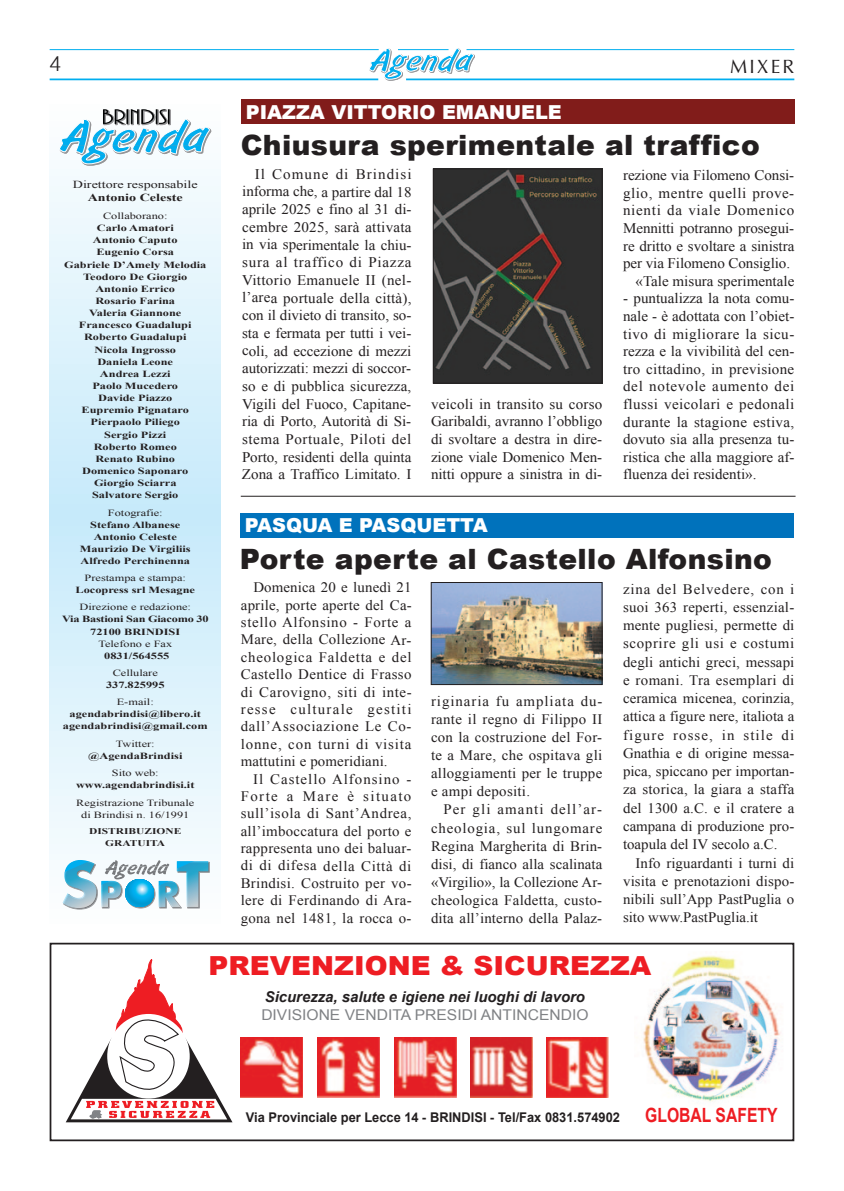
<style>
.page{position:relative;width:844px;height:1191px;background:#fff}
.page>*{position:absolute;margin:0;border:0;box-sizing:border-box;transform-origin:0 0}
.t1{font:900 28px "Arial";letter-spacing:.015em;color:#231f20}
.t2{font:900 26.25px "Arial";color:#ee1d23;scale:1.05 1}
.t3{font:300 21px "Helvetica";color:#231f20}
.t4{font:700 19.6px "Arial";color:#ee1d23;scale:.8 1}
.t5{font:900 19.25px "Arial";color:#fff}
.t6{font:19.25px "Optima";letter-spacing:.11em;color:#231f20}
.t7{font:italic 700 14.88px "Arial";color:#231f20}
.t8{font:14.88px "Arial";color:#808285;scale:1.05 1}
.t9{font:14.7px/17.7px "Times New Roman";letter-spacing:-.005em;color:#231f20;text-align:justify}
.t10{font:14.53px/17.3px "Times New Roman";letter-spacing:.02em;color:#231f20;text-align:justify}
.t11{font:14.35px/18.2px "Times New Roman";letter-spacing:.01em;color:#231f20;text-align:justify}
.t12{font:700 13.47px "Arial";color:#231f20;scale:.96 1}
.t13{font:10.85px "Times New Roman";color:#231f20;scale:1.31 1}
.t14{font:700 10.85px "Times New Roman";color:#231f20;scale:1.31 1}
.t15{font:700 9.45px/12.1px "Times New Roman";color:#231f20;text-align:center;scale:1.31 1}
.t16{font:9.45px/12.1px "Times New Roman";color:#231f20;text-align:center;scale:1.31 1}
.t17{font:700 9.45px/12.1px "Times New Roman";letter-spacing:-.02em;color:#231f20;text-align:center;scale:1.31 1}
.t18{font:700 8.75px/11.4px "Times New Roman";color:#231f20;text-align:center;scale:1.31 1}
</style>
<div class="page">
<svg style="left:50px;top:130px;width:171px;height:780px"></svg>
<hr style="left:406px;top:78px;width:388px;height:2px;background:#00aeef">
<hr style="left:50px;top:78px;width:328px;height:2px;background:#00aeef">
<hr style="left:466px;top:49px;width:328px;height:1px;background:#00aeef">
<hr style="left:50px;top:49px;width:328px;height:1px;background:#00aeef">
<svg style="left:369px;top:48px;width:106px;height:33px"></svg>
<svg style="left:59px;top:109px;width:152px;height:57px"></svg>
<svg style="left:62px;top:860px;width:148px;height:49px"></svg>
<img style="left:435px;top:171px;width:165px;height:210px">
<div style="left:433px;top:169px;width:169px;height:214px;border:1px solid #231f20"></div>
<div style="left:241px;top:99px;width:553px;height:25px;background:#811c1a"></div>
<img style="left:433px;top:584px;width:167px;height:99px">
<div style="left:431px;top:582px;width:171px;height:103px;border:1px solid #231f20"></div>
<div style="left:240px;top:513px;width:553px;height:24px;background:#0072bc"></div>
<div style="left:50px;top:942px;width:744px;height:199px;border:2px solid #231f20"></div>
<img style="left:636px;top:955px;width:145px;height:147px">
<div style="left:205px;top:955px;width:449px;height:27px;background:#fff"></div>
<svg style="left:66px;top:959px;width:166px;height:163px"></svg>
<img style="left:241px;top:1037px;width:61px;height:60px">
<img style="left:317px;top:1037px;width:62px;height:60px">
<img style="left:394px;top:1037px;width:62px;height:60px">
<img style="left:470px;top:1037px;width:62px;height:60px">
<img style="left:546px;top:1037px;width:62px;height:60px">
<hr style="left:241px;top:496px;width:554px;height:1px;background:#231f20">
<h3 class="t3" style="left:50px;top:45px;width:13px">4</h3>
<h3 class="t6" style="left:730px;top:55px;width:66px">MIXER</h3>
<h3 class="t5" style="left:246px;top:98px;width:317px">PIAZZA VITTORIO EMANUELE</h3>
<h1 class="t1" style="left:241px;top:125px;width:520px">Chiusura sperimentale al traffico</h1>
<p class="t9" style="left:242px;top:165px;width:171px;text-indent:13px">Il Comune di Brindisi informa che, a partire dal 18 aprile 2025 e fino al 31 di&shy;cembre 2025, sarà attivata in via sperimentale la chiu&shy;sura al traffico di Piazza Vittorio Emanuele II (nel&shy;l’area portuale della città), con il divieto di transito, so&shy;sta e fermata per tutti i vei&shy;coli, ad eccezione di mezzi autorizzati: mezzi di soccor&shy;so e di pubblica sicurezza, Vigili del Fuoco, Capitane&shy;ria di Porto, Autorità di Si&shy;stema Portuale, Piloti del Porto, residenti della quinta Zona a Traffico Limitato. I</p>
<p class="t9" style="left:623px;top:166px;width:173px;text-align:right">rezione via Filomeno Consi&shy;glio, mentre quelli prove&shy;nienti da viale Domenico<br>Mennitti potranno prosegui&shy;re dritto e svoltare a sinistra per via Filomeno Consiglio. «Tale misura sperimentale</p>
<p class="t13" style="left:73px;top:177px;width:97px">Direttore responsabile</p>
<p class="t14" style="left:88px;top:190px;width:74px">Antonio Celeste</p>
<p class="t16" style="left:103px;top:210px;width:51px">Collaborano:</p>
<p class="t15" style="left:64px;top:222px;width:110px">Carlo Amatori<br>Antonio Caputo<br>Eugenio Corsa<br>Gabriele D’Amely Melodia<br>Teodoro De Giorgio<br>Antonio Errico<br>Rosario Farina<br>Valeria Giannone<br>Francesco Guadalupi<br>Roberto Guadalupi<br>Nicola Ingrosso<br>Daniela Leone<br>Andrea Lezzi<br>Paolo Mucedero<br>Davide Piazzo<br>Eupremio Pignataro<br>Pierpaolo Piliego<br>Sergio Pizzi<br>Roberto Romeo<br>Renato Rubino<br>Domenico Saponaro<br>Giorgio Sciarra<br>Salvatore Sergio</p>
<p class="t16" style="left:108px;top:506px;width:43px">Fotografie:</p>
<p class="t15" style="left:80px;top:518px;width:86px">Stefano Albanese<br>Antonio Celeste<br>Maurizio De Virgiliis<br>Alfredo Perchinenna</p>
<p class="t16" style="left:85px;top:572px;width:79px">Prestampa e stampa:</p>
<p class="t15" style="left:75px;top:584px;width:93px">Locopress srl Mesagne</p>
<p class="t16" style="left:79px;top:601px;width:87px">Direzione e redazione:</p>
<p class="t17" style="left:62px;top:613px;width:113px">Via Bastioni San Giacomo 30<br>72100 BRINDISI</p>
<p class="t16" style="left:98px;top:637px;width:58px">Telefono e Fax</p>
<p class="t15" style="left:104px;top:649px;width:51px">0831/564555</p>
<p class="t16" style="left:113px;top:666px;width:36px">Cellulare</p>
<p class="t15" style="left:106px;top:678px;width:46px">337.825995</p>
<p class="t16" style="left:117px;top:696px;width:30px">E-mail:</p>
<p class="t15" style="left:63px;top:708px;width:112px">agendabrindisi@libero.it agendabrindisi@gmail.com</p>
<p class="t16" style="left:116px;top:737px;width:31px">Twitter:</p>
<p class="t15" style="left:88px;top:749px;width:73px">@AgendaBrindisi</p>
<p class="t16" style="left:112px;top:766px;width:37px">Sito web:</p>
<p class="t15" style="left:76px;top:778px;width:92px">www.agendabrindisi.it</p>
<p class="t16" style="left:76px;top:796px;width:92px">Registrazione Tribunale di Brindisi n. 16/1991</p>
<p class="t18" style="left:89px;top:825px;width:72px">DISTRIBUZIONE<br>GRATUITA</p>
<p class="t9" style="left:623px;top:289px;width:173px">- puntualizza la nota comu&shy;nale - è adottata con l’obiet&shy;tivo di migliorare la sicu&shy;rezza e la vivibilità del cen&shy;tro cittadino, in previsione del notevole aumento dei flussi veicolari e pedonali durante la stagione estiva, dovuto sia alla presenza tu&shy;ristica che alla maggiore af&shy;fluenza dei residenti».</p>
<p class="t9" style="left:431px;top:395px;width:173px">veicoli in transito su corso Garibaldi, avranno l’obbligo di svoltare a destra in dire&shy;zione viale Domenico Men&shy;nitti oppure a sinistra in di-</p>
<h3 class="t5" style="left:245px;top:511px;width:244px">PASQUA E PASQUETTA</h3>
<h1 class="t1" style="left:240px;top:538px;width:533px">Porte aperte al Castello Alfonsino</h1>
<p class="t10" style="left:241px;top:578px;width:172px;text-indent:13px">Domenica 20 e lunedì 21 aprile, porte aperte del Ca&shy;stello Alfonsino - Forte a Mare, della Collezione Ar&shy;cheologica Faldetta e del Castello Dentice di Frasso di Carovigno, siti di inte&shy;resse culturale gestiti dall’Associazione Le Co&shy;lonne, con turni di visita mattutini e pomeridiani.</p>
<p class="t10" style="left:240px;top:770px;width:172px;text-indent:13px">Il Castello Alfonsino - Forte a Mare è situato sull’isola di Sant’Andrea, all’imboccatura del porto e rappresenta uno dei baluar&shy;di di difesa della Città di Brindisi. Costruito per vo&shy;lere di Ferdinando di Ara&shy;gona nel 1481, la rocca o-</p>
<p class="t11" style="left:623px;top:579px;width:173px">zina del Belvedere, con i suoi 363 reperti, essenzial&shy;mente pugliesi, permette di scoprire gli usi e costumi degli antichi greci, messapi e romani. Tra esemplari di ceramica micenea, corinzia, attica a figure nere, italiota a figure rosse, in stile di Gnathia e di origine messa&shy;pica, spiccano per importan&shy;za storica, la giara a staffa del 1300 a.C. e il cratere a campana di produzione pro&shy;toapula del IV secolo a.C.</p>
<p class="t11" style="left:623px;top:853px;width:173px;text-indent:12px">Info riguardanti i turni di visita e prenotazioni dispo&shy;nibili sull’App PastPuglia o sito www.PastPuglia.it</p>
<p class="t11" style="left:431px;top:692px;width:173px">riginaria fu ampliata du&shy;rante il regno di Filippo II con la costruzione del For&shy;te a Mare, che ospitava gli alloggiamenti per le truppe e ampi depositi.</p>
<p class="t11" style="left:431px;top:800px;width:173px;text-indent:12px">Per gli amanti dell’ar&shy;cheologia, sul lungomare Regina Margherita di Brin&shy;disi, di fianco alla scalinata «Virgilio», la Collezione Ar&shy;cheologica Faldetta, custo&shy;dita all’interno della Palaz-</p>
<h2 class="t2" style="left:208px;top:946px;width:423px">PREVENZIONE &amp; SICUREZZA</h2>
<p class="t7" style="left:265px;top:986px;width:321px">Sicurezza, salute e igiene nei luoghi di lavoro</p>
<p class="t8" style="left:261px;top:1004px;width:313px">DIVISIONE VENDITA PRESIDI ANTINCENDIO</p>
<p class="t12" style="left:246px;top:1108px;width:391px">Via Provinciale per Lecce 14 - BRINDISI - Tel/Fax 0831.574902</p>
<h3 class="t4" style="left:645px;top:1102px;width:167px">GLOBAL SAFETY</h3>
</div>
